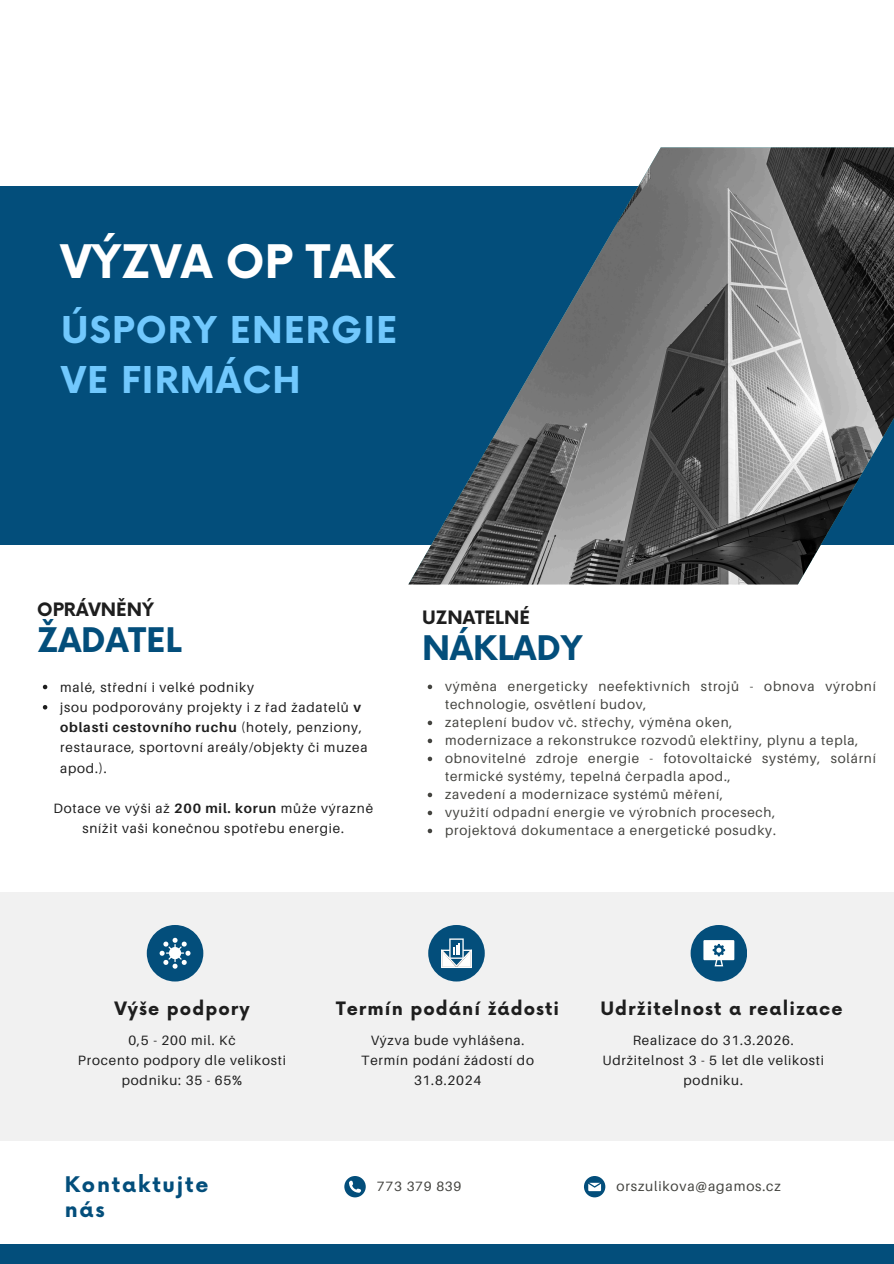
<style>
.page{position:relative;width:894px;height:1264px;background:#fff}
.page>*{position:absolute;margin:0;border:0;box-sizing:border-box;transform-origin:0 0}
.t1{font:700 45px "Now";color:#fff}
.t2{font:700 36px/49.5px "Now";letter-spacing:.03em;color:#71c8fd}
.t3{font:700 33px "Now";color:#034e7b}
.t4{font:700 21px "Now";letter-spacing:.085em;color:#034e7b}
.t5{font:700 18px "Now";letter-spacing:.06em;color:#1e1e1e}
.t6{font:700 18px "Now";color:#1e1e1e}
.t7{font:13.8px "Aileron";letter-spacing:.06em;color:#444440}
.t8{font:13.5px/20.2px "Aileron";letter-spacing:.06em;color:#1e1e1e;text-align:center}
.t9{font:13.5px/18px "Aileron";letter-spacing:.06em;color:#444440}
.s1{font-weight:700}
</style>
<div class="page">
<div style="left:0;top:1244px;width:893px;height:19px;background:#034e7b"></div>
<div style="left:0;top:892px;width:893px;height:249px;background:#f1f1f1"></div>
<div style="left:690px;top:925px;width:56px;height:56px;background:#034e7b;border-radius:50%"></div>
<svg style="left:703px;top:940px;width:31px;height:26px"></svg>
<div style="left:147px;top:925px;width:56px;height:56px;background:#034e7b;border-radius:50%"></div>
<svg style="left:159px;top:937px;width:31px;height:31px"></svg>
<div style="left:428px;top:925px;width:56px;height:56px;background:#034e7b;border-radius:50%"></div>
<svg style="left:441px;top:938px;width:31px;height:30px"></svg>
<div style="left:0;top:187px;width:893px;height:358px;background:#034e7b"></div>
<img style="left:408px;top:147px;width:485px;height:437px">
<svg style="left:344px;top:1176px;width:21px;height:21px"></svg>
<svg style="left:584px;top:1176px;width:21px;height:21px"></svg>
<svg style="left:43px;top:684px;width:4px;height:5px"></svg>
<svg style="left:43px;top:705px;width:4px;height:4px"></svg>
<svg style="left:427px;top:684px;width:5px;height:5px"></svg>
<svg style="left:427px;top:720px;width:5px;height:5px"></svg>
<svg style="left:427px;top:738px;width:5px;height:5px"></svg>
<svg style="left:427px;top:756px;width:5px;height:5px"></svg>
<svg style="left:427px;top:792px;width:5px;height:5px"></svg>
<svg style="left:427px;top:810px;width:5px;height:5px"></svg>
<svg style="left:427px;top:828px;width:5px;height:5px"></svg>
<h1 class="t1" style="left:60px;top:237px;width:335px">VÝZVA OP TAK</h1>
<h2 class="t2" style="left:61px;top:308px;width:337px">ÚSPORY ENERGIE<br>VE FIRMÁCH</h2>
<h3 class="t6" style="left:37px;top:600px;width:118px">OPRÁVNĚNÝ</h3>
<h3 class="t3" style="left:37px;top:622px;width:146px">ŽADATEL</h3>
<p class="t8" style="left:60px;top:676px;width:309px;text-align:left">malé, střední i velké podniky<br>jsou podporovány projekty i z řad žadatelů <span class="s1">v oblasti cestovního ruchu</span> (hotely, penziony, restaurace, sportovní areály/objekty či muzea apod.).</p>
<p class="t8" style="left:53px;top:798px;width:321px">Dotace ve výši až <span class="s1">200 mil. korun</span> může výrazně snížit vaši konečnou spotřebu energie.</p>
<h3 class="t6" style="left:422px;top:607px;width:109px">UZNATELNÉ</h3>
<h3 class="t3" style="left:422px;top:630px;width:162px">NÁKLADY</h3>
<p class="t9" style="left:445px;top:677px;width:432px">výměna energeticky neefektivních strojů - obnova výrobní technologie, osvětlení budov,<br>zateplení budov vč. střechy, výměna oken,<br>modernizace a rekonstrukce rozvodů elektřiny, plynu a tepla, obnovitelné zdroje energie - fotovoltaické systémy, solární termické systémy, tepelná čerpadla apod.,<br>zavedení a modernizace systémů měření,<br>využití odpadní energie ve výrobních procesech,<br>projektová dokumentace a energetické posudky.</p>
<h3 class="t5" style="left:114px;top:999px;width:137px">Výše podpory</h3>
<p class="t8" style="left:78px;top:1029px;width:209px">0,5 - 200 mil. Kč<br>Procento podpory dle velikosti podniku: 35 - 65%</p>
<h3 class="t5" style="left:336px;top:999px;width:224px">Termín podání žádosti</h3>
<p class="t8" style="left:361px;top:1029px;width:174px">Výzva bude vyhlášena.<br>Termín podání žádostí do<br>31.8.2024</p>
<h3 class="t4" style="left:65px;top:1173px;width:145px">Kontaktujte</h3>
<p class="t9" style="left:377px;top:1177px;width:86px">773 379 839</p>
<h3 class="t4" style="left:65px;top:1198px;width:41px">nás</h3>
<h3 class="t5" style="left:600px;top:999px;width:243px">Udržitelnost a realizace</h3>
<p class="t8" style="left:602px;top:1029px;width:223px">Realizace do 31.3.2026.<br>Udržitelnost 3 - 5 let dle velikosti podniku.</p>
<p class="t7" style="left:616px;top:1177px;width:166px">orszulikova@agamos.cz</p>
</div>
